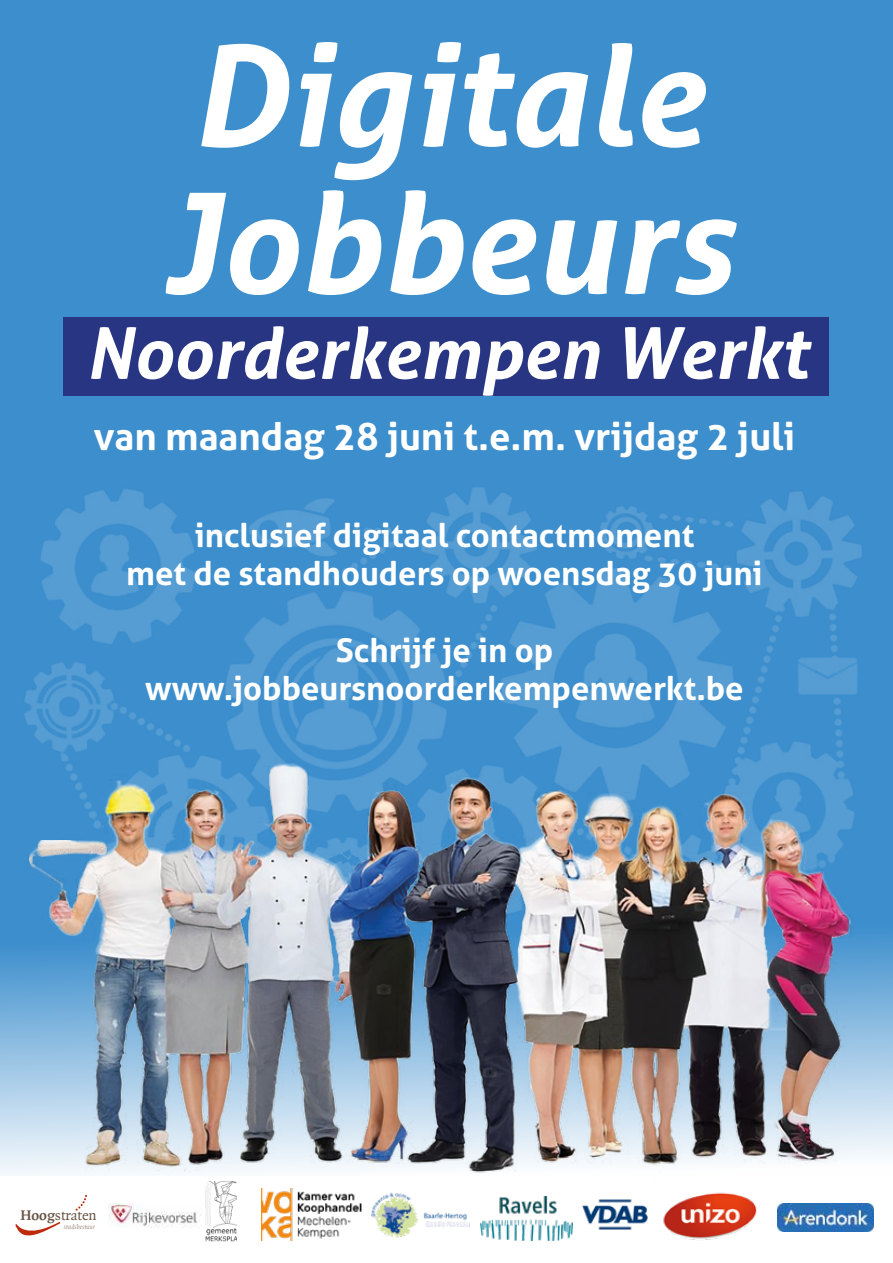
<style>
.page{position:relative;width:893px;height:1263px;background:#fff}
.page>*{position:absolute;margin:0;border:0;box-sizing:border-box;transform-origin:0 0}
.t1{font:italic 700 139.8px/147.3px "Aller";color:#fff}
.t2{font:italic 700 70.95px "Aller";color:#fff}
.t3{font:700 38.1px "Aller";color:#fff}
.t4{font:700 32.85px/38.1px "Aller";color:#fff;text-align:center}
.t5{font:15px "Quadraat";color:#685546}
.t6{font:italic 7.2px "Quadraat";color:#a08f81}
.s1{font-weight:700}
</style>
<div class="page">
<div style="left:0;top:0;width:893px;height:1176px;background:#3c8ecd"></div>
<div style="left:64px;top:318px;width:765px;height:78px;background:#283583"></div>
<img style="left:24px;top:487px;width:838px;height:227px">
<img style="left:16px;top:714px;width:857px;height:462px">
<svg style="left:15px;top:1222px;width:45px;height:13px"></svg>
<svg style="left:75px;top:1195px;width:12px;height:16px"></svg>
<img style="left:582px;top:1199px;width:66px;height:31px">
<img style="left:205px;top:1181px;width:32px;height:61px">
<img style="left:108px;top:1203px;width:93px;height:24px">
<img style="left:371px;top:1192px;width:99px;height:46px">
<img style="left:480px;top:1197px;width:93px;height:43px">
<img style="left:262px;top:1188px;width:100px;height:52px">
<img style="left:663px;top:1192px;width:94px;height:48px">
<img style="left:777px;top:1203px;width:96px;height:29px">
<h1 class="t1" style="left:161px;top:21px;width:573px">Digitale<br>Jobbeurs</h1>
<h2 class="t2" style="left:85px;top:309px;width:723px">Noorderkempen Werkt</h2>
<p class="t3" style="left:94px;top:413px;width:703px">van maandag 28 juni t.e.m. vrijdag 2 juli</p>
<p class="t4" style="left:126px;top:516px;width:638px">inclusief digitaal contactmoment<br>met de standhouders op woensdag 30 juni</p>
<p class="t4" style="left:145px;top:631px;width:600px">Schrijf je in op www.jobbeursnoorderkempenwerkt.be</p>
<p class="t5" style="left:20px;top:1207px;width:78px"><span class="s1">Hoog</span>straten</p>
<p class="t6" style="left:64px;top:1223px;width:33px">stadsbestuur</p>
</div>
